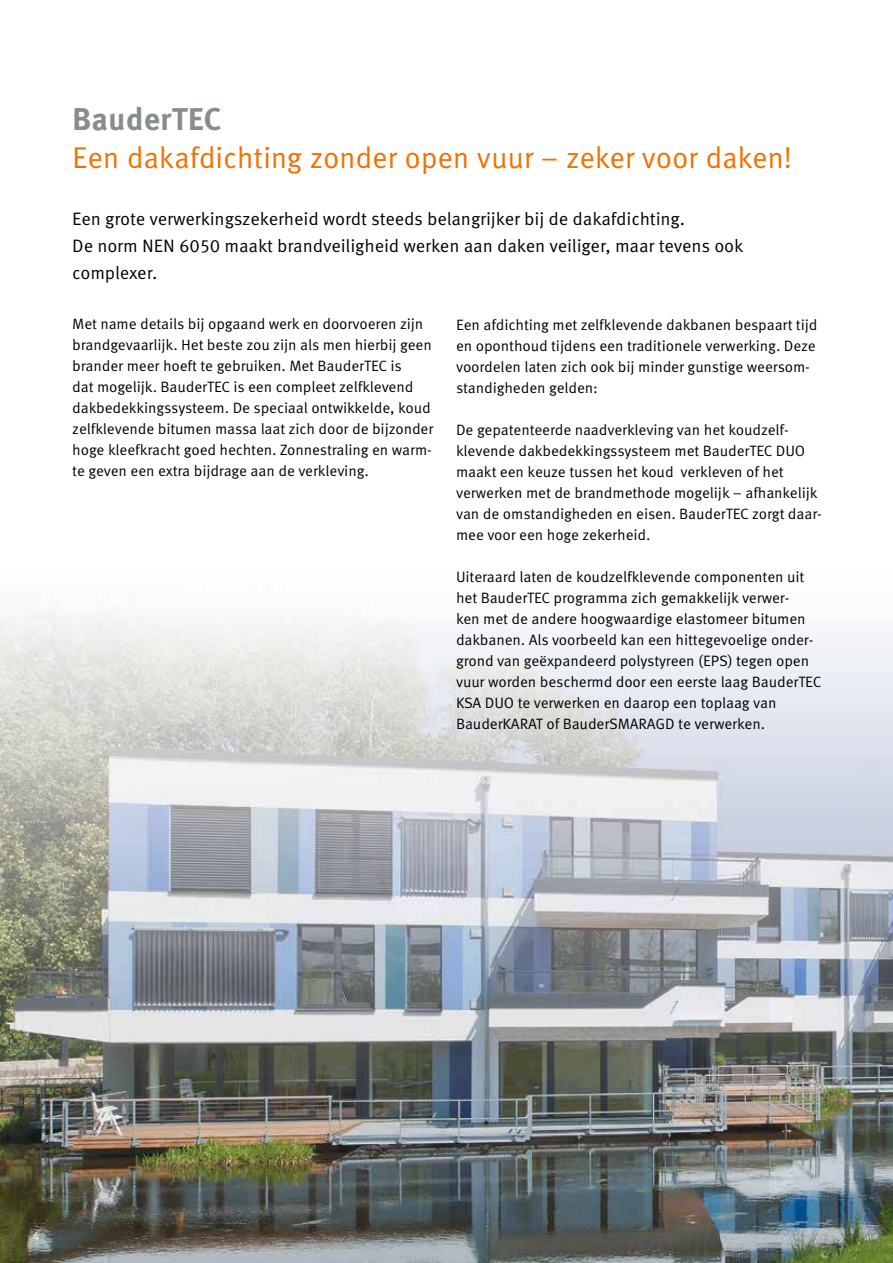
<style>
.page{position:relative;width:893px;height:1263px;background:#fff}
.page>*{position:absolute;margin:0;border:0;box-sizing:border-box;transform-origin:0 0}
.t1{font:700 31.5px "Meta Correspondence Pro";color:#878c8f}
.t2{font:30px "Meta Correspondence Pro";letter-spacing:-.015em;color:#ee7203}
.t3{font:18px/27px "Meta Correspondence Pro";letter-spacing:-.01em;color:#000}
.t4{font:15px/21px "Meta Correspondence Pro";letter-spacing:-.01em;color:#000}
.t5{font:12px "Meta Correspondence Pro";color:#fff}
</style>
<div class="page">
<img style="left:0;top:610px;width:893px;height:653px">
<h1 class="t1" style="left:72px;top:94px;width:151px">BauderTEC</h1>
<h2 class="t2" style="left:72px;top:134px;width:722px">Een dakafdichting zonder open vuur – zeker voor daken!</h2>
<p class="t3" style="left:72px;top:204px;width:673px">Een grote verwerkingszekerheid wordt steeds belangrijker bij de dakafdichting.<br>De norm NEN 6050 maakt brandveiligheid werken aan daken veiliger, maar tevens ook complexer.</p>
<p class="t4" style="left:456px;top:314px;width:363px">Een afdichting met zelfklevende dakbanen bespaart tijd en oponthoud tijdens een traditionele verwerking. Deze voordelen laten zich ook bij minder gunstige weersom&shy;standigheden gelden:</p>
<p class="t4" style="left:456px;top:419px;width:367px">De gepatenteerde naadverkleving van het koudzelf&shy;klevende dakbedekkingssysteem met BauderTEC DUO maakt een keuze tussen het koud verkleven of het verwerken met de brandmethode mogelijk – afhankelijk van de omstandigheden en eisen. BauderTEC zorgt daar&shy;mee voor een hoge zekerheid.</p>
<p class="t4" style="left:456px;top:566px;width:367px">Uiteraard laten de koudzelfklevende componenten uit het BauderTEC programma zich gemakkelijk verwer-<br>ken met de andere hoogwaardige elastomeer bitumen dakbanen. Als voorbeeld kan een hittegevoelige onder&shy;grond van geëxpandeerd polystyreen (EPS) tegen open vuur worden beschermd door een eerste laag BauderTEC KSA DUO te verwerken en daarop een toplaag van BauderKARAT of BauderSMARAGD te verwerken.</p>
<p class="t4" style="left:72px;top:312px;width:363px">Met name details bij opgaand werk en doorvoeren zijn brandgevaarlijk. Het beste zou zijn als men hierbij geen brander meer hoeft te gebruiken. Met BauderTEC is<br>dat mogelijk. BauderTEC is een compleet zelfklevend dakbedekkingssysteem. De speciaal ontwikkelde, koud zelfklevende bitumen massa laat zich door de bijzonder hoge kleefkracht goed hechten. Zonnestraling en warm&shy;te geven een extra bijdrage aan de verkleving.</p>
<p class="t5" style="left:33px;top:1226px;width:8px">4</p>
</div>
